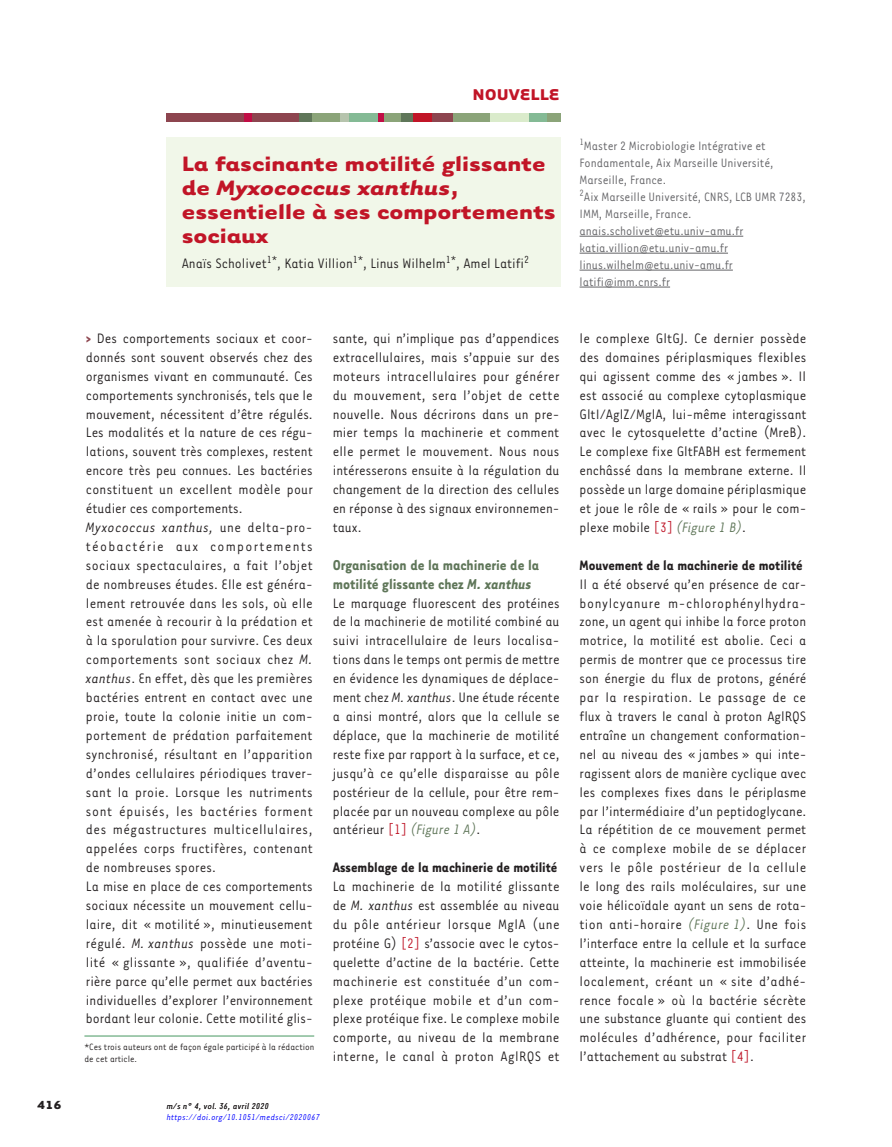
<style>
.page{position:relative;width:892px;height:1147px;background:#fff}
.page>*{position:absolute;margin:0;border:0;box-sizing:border-box;transform-origin:0 0}
.t1{font:700 24px/24px "Tarzana Wide";color:#c11527}
.t2{font:700 18px "Tarzana Wide";color:#c11527}
.t3{font:700 16.5px/18.9px "Tarzana Narrow";color:#5f7659}
.t4{font:15.75px/18.9px "Tarzana Narrow";letter-spacing:.01em;color:#231f20;text-align:justify}
.t5{font:700 15.75px "Tarzana Narrow";color:#231f20}
.t6{font:13.95px/17px "Tarzana Narrow";color:#636366}
.t7{font:700 13.5px "Tarzana Wide";color:#231f20}
.t8{font:10.5px/12.6px "Tarzana Narrow";color:#231f20}
.t9{font:italic 9.75px "Tarzana Narrow";letter-spacing:.025em;color:#00f}
.t10{font:italic 9.75px "Tarzana Narrow";letter-spacing:.025em;color:#231f20}
.s1{font-style:italic}
.s2{font-weight:700;color:#8d454f}
.s3{color:#bf182a}
.s4{font-style:italic;color:#5f7659}
</style>
<div class="page">
<div style="left:167px;top:114px;width:133px;height:8px;background:#8d454f"></div>
<div style="left:299px;top:114px;width:27px;height:8px;background:#5f7659"></div>
<div style="left:400px;top:114px;width:13px;height:8px;background:#5f7659"></div>
<div style="left:312px;top:114px;width:30px;height:8px;background:#8ba479"></div>
<div style="left:348px;top:114px;width:30px;height:8px;background:#84ba95"></div>
<div style="left:528px;top:114px;width:20px;height:8px;background:#84ba95"></div>
<div style="left:382px;top:114px;width:18px;height:8px;background:#8ba479"></div>
<div style="left:547px;top:114px;width:14px;height:8px;background:#8ba479"></div>
<div style="left:451px;top:114px;width:39px;height:8px;background:#8ba479"></div>
<div style="left:490px;top:114px;width:38px;height:8px;background:#daebcb"></div>
<div style="left:340px;top:114px;width:9px;height:8px;background:#b6c4ad"></div>
<div style="left:244px;top:114px;width:7px;height:8px;background:#c10d45"></div>
<div style="left:378px;top:114px;width:6px;height:8px;background:#c10d45"></div>
<div style="left:413px;top:114px;width:27px;height:8px;background:#c11527"></div>
<div style="left:431px;top:114px;width:21px;height:8px;background:#8d454f"></div>
<div style="left:167px;top:137px;width:394px;height:150px;background:#f1f7e9"></div>
<hr style="left:579px;top:236px;width:164px;height:1px;background:#636366">
<hr style="left:579px;top:253px;width:148px;height:1px;background:#636366">
<hr style="left:579px;top:270px;width:153px;height:1px;background:#636366">
<hr style="left:579px;top:287px;width:91px;height:1px;background:#636366">
<hr style="left:84px;top:1035px;width:230px;height:2px;background:#84ba95">
<p class="t2" style="left:472px;top:82px;width:89px">NOUVELLE</p>
<h1 class="t1" style="left:182px;top:150px;width:375px">La fascinante motilité glissante de <span class="s1">Myxococcus xanthus</span>, essentielle à ses comportements sociaux</h1>
<p class="t4" style="left:182px;top:253px;width:349px">Anaïs Scholivet<sup>1*</sup>, Katia Villion<sup>1*</sup>, Linus Wilhelm<sup>1*</sup>, Amel Latifi<sup>2</sup></p>
<p class="t4" style="left:86px;top:328px;width:228px;text-align:left"><span class="s2">&gt;</span> Des comportements sociaux et coor&shy;donnés sont souvent observés chez des organismes vivant en communauté. Ces comportements synchronisés, tels que le mouvement, nécessitent d’être régulés.<br>Les modalités et la nature de ces régu&shy;lations, souvent très complexes, restent encore très peu connues. Les bactéries constituent un excellent modèle pour étudier ces comportements.<br><span class="s1">Myxococcus xanthus,</span> une delta-pro&shy;téobactérie aux comportements sociaux spectaculaires, a fait l’objet de nombreuses études. Elle est généra&shy;lement retrouvée dans les sols, où elle est amenée à recourir à la prédation et à la sporulation pour survivre. Ces deux comportements sont sociaux chez <span class="s1">M. xanthus</span>. En effet, dès que les premières bactéries entrent en contact avec une proie, toute la colonie initie un com&shy;portement de prédation parfaitement synchronisé, résultant en l’apparition d’ondes cellulaires périodiques traver&shy;sant la proie. Lorsque les nutriments sont épuisés, les bactéries forment des mégastructures multicellulaires, appelées corps fructifères, contenant de nombreuses spores.<br>La mise en place de ces comportements sociaux nécessite un mouvement cellu&shy;laire, dit « motilité », minutieusement régulé. <span class="s1">M. xanthus</span> possède une moti&shy;lité « glissante », qualifiée d’aventu&shy;rière parce qu’elle permet aux bactéries individuelles d’explorer l’environnement bordant leur colonie. Cette motilité glis-</p>
<p class="t4" style="left:332px;top:328px;width:228px">sante, qui n’implique pas d’appendices extracellulaires, mais s’appuie sur des moteurs intracellulaires pour générer du mouvement, sera l’objet de cette nouvelle. Nous décrirons dans un pre&shy;mier temps la machinerie et comment elle permet le mouvement. Nous nous intéresserons ensuite à la régulation du changement de la direction des cellules en réponse à des signaux environnemen&shy;taux.</p>
<p class="t3" style="left:332px;top:554px;width:208px">Organisation de la machinerie de la motilité glissante chez <span class="s1">M. xanthus</span></p>
<p class="t4" style="left:332px;top:593px;width:228px">Le marquage fluorescent des protéines de la machinerie de motilité combiné au suivi intracellulaire de leurs localisa&shy;tions dans le temps ont permis de mettre en évidence les dynamiques de déplace&shy;ment chez <span class="s1">M. xanthus</span>. Une étude récente a ainsi montré, alors que la cellule se déplace, que la machinerie de motilité reste fixe par rapport à la surface, et ce, jusqu’à ce qu’elle disparaisse au pôle postérieur de la cellule, pour être rem&shy;placée par un nouveau complexe au pôle antérieur <span class="s3">[1]</span> <span class="s4">(Figure 1 A)</span>.</p>
<p class="t5" style="left:332px;top:857px;width:226px">Assemblage de la machinerie de motilité</p>
<p class="t4" style="left:332px;top:876px;width:228px">La machinerie de la motilité glissante de <span class="s1">M. xanthus</span> est assemblée au niveau du pôle antérieur lorsque MglA (une protéine G) <span class="s3">[2]</span> s’associe avec le cytos&shy;quelette d’actine de la bactérie. Cette machinerie est constituée d’un com&shy;plexe protéique mobile et d’un com&shy;plexe protéique fixe. Le complexe mobile comporte, au niveau de la membrane interne, le canal à proton AglRQS et</p>
<p class="t8" style="left:84px;top:1039px;width:231px">*Ces trois auteurs ont de façon égale participé à la rédaction de cet article.</p>
<p class="t7" style="left:37px;top:1096px;width:26px">416</p>
<p class="t10" style="left:167px;top:1099px;width:104px">m/s n° 4, vol. 36, avril 2020</p>
<p class="t9" style="left:167px;top:1111px;width:155px">https://doi.org/10.1051/medsci/2020067</p>
<p class="t6" style="left:579px;top:137px;width:227px"><sup>1</sup>Master 2 Microbiologie Intégrative et Fondamentale, Aix Marseille Université, Marseille, France.<br><sup>2</sup>Aix Marseille Université, CNRS, LCB UMR 7283, IMM, Marseille, France. anais.scholivet@etu.univ-amu.fr katia.villion@etu.univ-amu.fr linus.wilhelm@etu.univ-amu.fr latifi@imm.cnrs.fr</p>
<p class="t4" style="left:579px;top:328px;width:228px">le complexe GltGJ. Ce dernier possède des domaines périplasmiques flexibles qui agissent comme des « jambes ». Il est associé au complexe cytoplasmique GltI/AglZ/MglA, lui-même interagissant avec le cytosquelette d’actine (MreB).<br>Le complexe fixe GltFABH est fermement enchâssé dans la membrane externe. Il possède un large domaine périplasmique et joue le rôle de « rails » pour le com&shy;plexe mobile <span class="s3">[3]</span> <span class="s4">(Figure 1 B)</span>.</p>
<p class="t5" style="left:579px;top:555px;width:224px">Mouvement de la machinerie de motilité</p>
<p class="t4" style="left:579px;top:574px;width:228px">Il a été observé qu’en présence de car&shy;bonylcyanure m-chlorophénylhydra&shy;zone, un agent qui inhibe la force proton motrice, la motilité est abolie. Ceci a permis de montrer que ce processus tire son énergie du flux de protons, généré par la respiration. Le passage de ce flux à travers le canal à proton AglRQS entraîne un changement conformation&shy;nel au niveau des « jambes » qui inte&shy;ragissent alors de manière cyclique avec les complexes fixes dans le périplasme par l’intermédiaire d’un peptidoglycane.<br>La répétition de ce mouvement permet à ce complexe mobile de se déplacer vers le pôle postérieur de la cellule le long des rails moléculaires, sur une voie hélicoïdale ayant un sens de rota&shy;tion anti-horaire <span class="s4">(Figure 1)</span>. Une fois l’interface entre la cellule et la surface atteinte, la machinerie est immobilisée localement, créant un « site d’adhé&shy;rence focale » où la bactérie sécrète une substance gluante qui contient des molécules d’adhérence, pour faciliter l’attachement au substrat <span class="s3">[4]</span>.</p>
</div>
